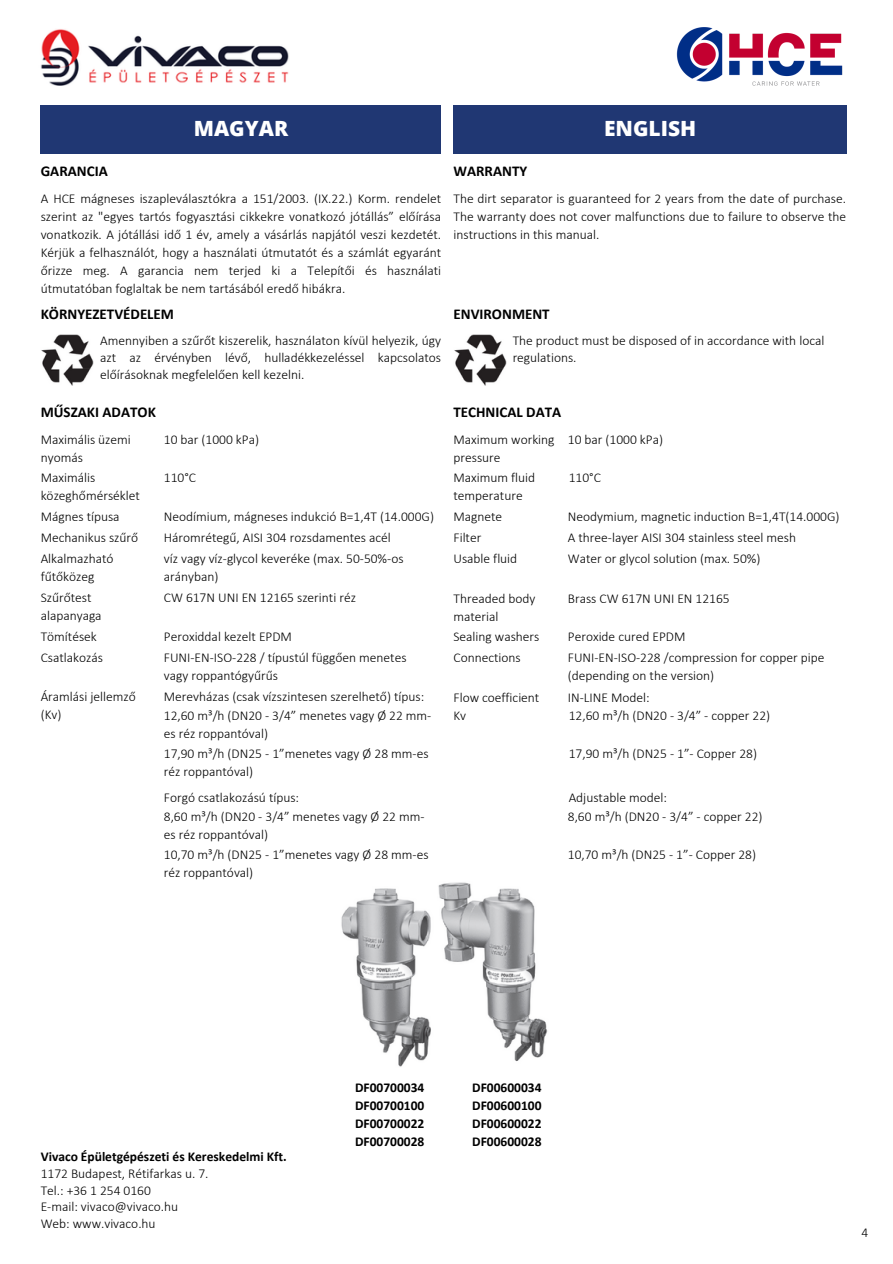
<style>
.page{position:relative;width:893px;height:1264px;background:#fff}
.page>*{position:absolute;margin:0;border:0;box-sizing:border-box;transform-origin:0 0}
.t1{font:800 21px "Open Sans";color:#fff}
.t2{font:700 15px "Calibri";color:#000}
.t3{font:300 13.5px/18px "Calibri";color:#000}
.t4{font:700 13.5px "Calibri";color:#000}
</style>
<div class="page">
<img style="left:41px;top:29px;width:248px;height:56px">
<img style="left:676px;top:27px;width:167px;height:59px">
<div style="left:41px;top:105px;width:400px;height:49px;background:#203773"></div>
<div style="left:453px;top:105px;width:393px;height:49px;background:#203773"></div>
<img style="left:41px;top:335px;width:53px;height:50px">
<img style="left:454px;top:335px;width:52px;height:50px">
<img style="left:341px;top:882px;width:207px;height:185px">
<p class="t1" style="left:194px;top:114px;width:96px">MAGYAR</p>
<p class="t1" style="left:604px;top:114px;width:94px">ENGLISH</p>
<p class="t2" style="left:41px;top:164px;width:68px">GARANCIA</p>
<p class="t2" style="left:453px;top:164px;width:75px">WARRANTY</p>
<p class="t3" style="left:41px;top:190px;width:402px;text-align:justify">A HCE mágneses iszapleválasztókra a 151/2003. (IX.22.) Korm. rendelet szerint az "egyes tartós fogyasztási cikkekre vonatkozó jótállás” előírása vonatkozik. A jótállási idő 1 év, amely a vásárlás napjától veszi kezdetét.<br>Kérjük a felhasználót, hogy a használati útmutatót és a számlát egyaránt őrizze meg. A garancia nem terjed ki a Telepítői és használati útmutatóban foglaltak be nem tartásából eredő hibákra.</p>
<p class="t3" style="left:453px;top:190px;width:394px;text-align:justify">The dirt separator is guaranteed for 2 years from the date of purchase.<br>The warranty does not cover malfunctions due to failure to observe the instructions in this manual.</p>
<p class="t2" style="left:41px;top:307px;width:135px">KÖRNYEZETVÉDELEM</p>
<p class="t2" style="left:453px;top:307px;width:98px">ENVIRONMENT</p>
<p class="t3" style="left:100px;top:333px;width:342px;line-height:16.8px;text-align:justify">Amennyiben a szűrőt kiszerelik, használaton kívül helyezik, úgy azt az érvényben lévő, hulladékkezeléssel kapcsolatos előírásoknak megfelelően kell kezelni.</p>
<p class="t3" style="left:512px;top:333px;width:313px">The product must be disposed of in accordance with local</p>
<p class="t3" style="left:512px;top:350px;width:65px">regulations.</p>
<p class="t2" style="left:41px;top:405px;width:117px">MŰSZAKI ADATOK</p>
<p class="t2" style="left:453px;top:405px;width:109px">TECHNICAL DATA</p>
<p class="t3" style="left:41px;top:431px;width:92px">Maximális üzemi nyomás</p>
<p class="t3" style="left:164px;top:431px;width:97px">10 bar (1000 kPa)</p>
<p class="t3" style="left:453px;top:431px;width:103px">Maximum working pressure</p>
<p class="t3" style="left:567px;top:431px;width:97px">10 bar (1000 kPa)</p>
<p class="t3" style="left:41px;top:470px;width:101px">Maximális közeghőmérséklet</p>
<p class="t3" style="left:453px;top:470px;width:83px">Maximum fluid temperature</p>
<p class="t3" style="left:164px;top:470px;width:34px">110°C</p>
<p class="t3" style="left:568px;top:470px;width:34px">110°C</p>
<p class="t3" style="left:41px;top:509px;width:80px">Mágnes típusa</p>
<p class="t3" style="left:164px;top:509px;width:272px">Neodímium, mágneses indukció B=1,4T (14.000G)</p>
<p class="t3" style="left:453px;top:509px;width:50px">Magnete</p>
<p class="t3" style="left:567px;top:509px;width:273px">Neodymium, magnetic induction B=1,4T(14.000G)</p>
<p class="t3" style="left:41px;top:529px;width:99px">Mechanikus szűrő</p>
<p class="t3" style="left:164px;top:529px;width:228px">Háromrétegű, AISI 304 rozsdamentes acél</p>
<p class="t3" style="left:453px;top:529px;width:29px">Filter</p>
<p class="t3" style="left:567px;top:529px;width:230px">A three-layer AISI 304 stainless steel mesh</p>
<p class="t3" style="left:41px;top:550px;width:74px">Alkalmazható fűtőközeg</p>
<p class="t3" style="left:164px;top:550px;width:241px">víz vagy víz-glycol keveréke (max. 50-50%-os arányban)</p>
<p class="t3" style="left:453px;top:550px;width:65px">Usable fluid</p>
<p class="t3" style="left:567px;top:550px;width:194px">Water or glycol solution (max. 50%)</p>
<p class="t3" style="left:41px;top:589px;width:62px">Szűrőtest alapanyaga</p>
<p class="t3" style="left:164px;top:589px;width:194px">CW 617N UNI EN 12165 szerinti réz</p>
<p class="t3" style="left:453px;top:591px;width:83px">Threaded body material</p>
<p class="t3" style="left:567px;top:591px;width:163px">Brass CW 617N UNI EN 12165</p>
<p class="t3" style="left:41px;top:628px;width:58px">Tömítések</p>
<p class="t3" style="left:164px;top:628px;width:130px">Peroxiddal kezelt EPDM</p>
<p class="t3" style="left:453px;top:628px;width:87px">Sealing washers</p>
<p class="t3" style="left:567px;top:628px;width:119px">Peroxide cured EPDM</p>
<p class="t3" style="left:41px;top:649px;width:64px">Csatlakozás</p>
<p class="t3" style="left:164px;top:649px;width:244px">FUNI-EN-ISO-228 / típustúl függően menetes</p>
<p class="t3" style="left:453px;top:649px;width:69px">Connections</p>
<p class="t3" style="left:164px;top:667px;width:116px">vagy roppantógyűrűs</p>
<p class="t3" style="left:567px;top:649px;width:258px">FUNI-EN-ISO-228 /compression for copper pipe (depending on the version)</p>
<p class="t3" style="left:41px;top:688px;width:97px">Áramlási jellemző (Kv)</p>
<p class="t3" style="left:453px;top:689px;width:87px">Flow coefficient<br>Kv</p>
<p class="t3" style="left:164px;top:688px;width:262px">Merevházas (csak vízszintesen szerelhető) típus:</p>
<p class="t3" style="left:567px;top:689px;width:83px">IN-LINE Model:</p>
<p class="t3" style="left:164px;top:708px;width:269px">12,60 m³/h (DN20 - 3/4” menetes vagy Ø 22 mm&shy;es réz roppantóval)</p>
<p class="t3" style="left:164px;top:746px;width:266px">17,90 m³/h (DN25 - 1”menetes vagy Ø 28 mm-es réz roppantóval)</p>
<p class="t3" style="left:568px;top:708px;width:203px">12,60 m³/h (DN20 - 3/4” - copper 22)</p>
<p class="t3" style="left:568px;top:746px;width:190px">17,90 m³/h (DN25 - 1”- Copper 28)</p>
<p class="t3" style="left:164px;top:789px;width:137px">Forgó csatlakozású típus:</p>
<p class="t3" style="left:164px;top:809px;width:262px">8,60 m³/h (DN20 - 3/4” menetes vagy Ø 22 mm&shy;es réz roppantóval)</p>
<p class="t3" style="left:164px;top:846px;width:266px">10,70 m³/h (DN25 - 1”menetes vagy Ø 28 mm-es réz roppantóval)</p>
<p class="t3" style="left:568px;top:789px;width:100px">Adjustable model:</p>
<p class="t3" style="left:567px;top:809px;width:196px">8,60 m³/h (DN20 - 3/4” - copper 22)</p>
<p class="t3" style="left:567px;top:846px;width:190px">10,70 m³/h (DN25 - 1”- Copper 28)</p>
<p class="t4" style="left:41px;top:1150px;width:247px">Vivaco Épületgépészeti és Kereskedelmi Kft.</p>
<p class="t3" style="left:41px;top:1165px;width:169px">1172 Budapest, Rétifarkas u. 7.</p>
<p class="t3" style="left:41px;top:1182px;width:112px">Tel.: +36 1 254 0160</p>
<p class="t3" style="left:41px;top:1198px;width:139px">E-mail: vivaco@vivaco.hu</p>
<p class="t3" style="left:41px;top:1215px;width:116px">Web: www.vivaco.hu</p>
<p class="t4" style="left:355px;top:1081px;width:71px">DF00700034</p>
<p class="t4" style="left:355px;top:1099px;width:71px">DF00700100</p>
<p class="t4" style="left:355px;top:1117px;width:71px">DF00700022</p>
<p class="t4" style="left:355px;top:1135px;width:71px">DF00700028</p>
<p class="t4" style="left:472px;top:1081px;width:71px">DF00600034</p>
<p class="t4" style="left:472px;top:1099px;width:71px">DF00600100</p>
<p class="t4" style="left:472px;top:1117px;width:71px">DF00600022</p>
<p class="t4" style="left:472px;top:1135px;width:71px">DF00600028</p>
<p class="t3" style="left:861px;top:1224px;width:8px">4</p>
</div>
